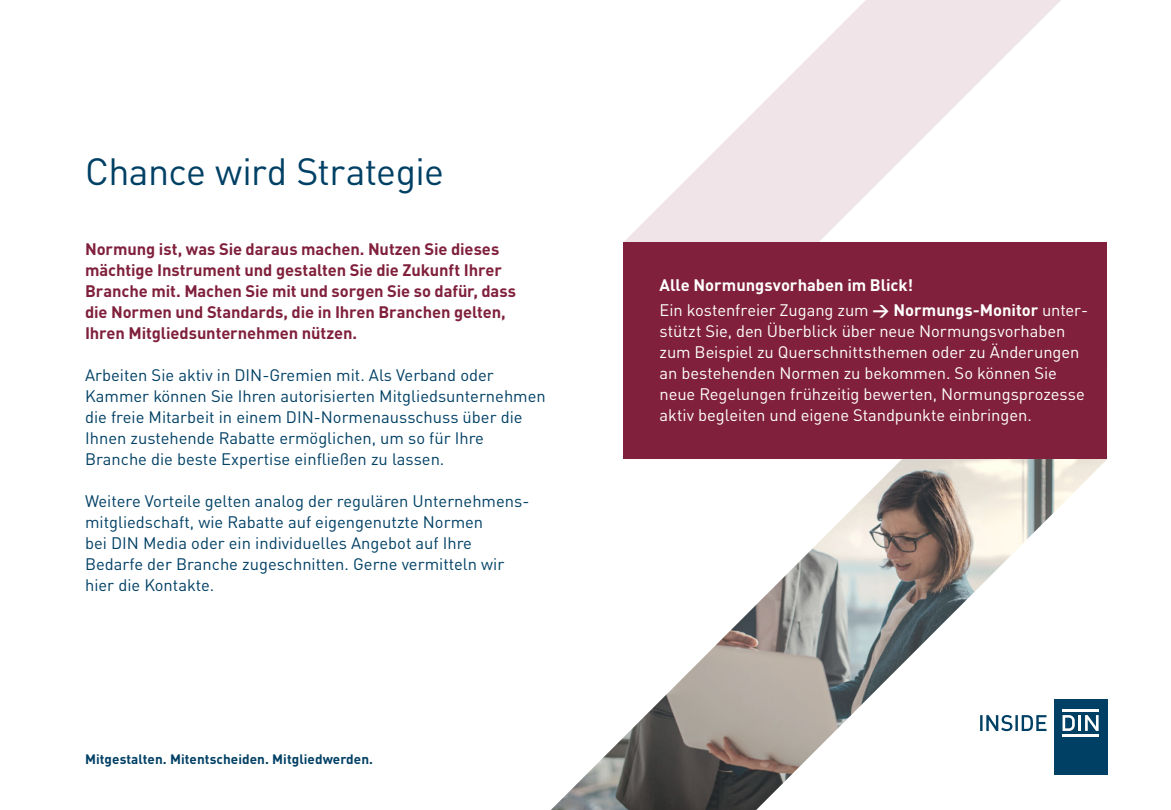
<style>
.page{position:relative;width:1171px;height:810px;background:#fff}
.page>*{position:absolute;margin:0;border:0;box-sizing:border-box;transform-origin:0 0}
.t1{font:37.5px "DINOT";letter-spacing:-.015em;color:#004065}
.t2{font:16.5px/21px "DINOT";color:#004065}
.t3{font:16.5px/21px "DINOT";letter-spacing:-.005em;color:#fff}
.t4{font:700 16.5px/21px "DINOT";letter-spacing:-.005em;color:#80203c}
.t5{font:700 16.5px/25.2px "DINOT";color:#fff}
.t6{font:700 13.5px "DINOT";letter-spacing:.005em;color:#004065}
.s1{font-weight:400}
</style>
<div class="page">
<svg style="left:624px;top:0;width:437px;height:242px"></svg>
<div style="left:623px;top:242px;width:483px;height:217px;background:#80203c"></div>
<svg style="left:551px;top:462px;width:557px;height:348px"></svg>
<div style="left:1053px;top:699px;width:53px;height:76px;background:#004065"></div>
<hr style="left:1062px;top:709px;width:36px;height:2px;background:#fff">
<svg style="left:1062px;top:715px;width:36px;height:16px"></svg>
<hr style="left:1062px;top:735px;width:36px;height:2px;background:#fff">
<svg style="left:979px;top:715px;width:67px;height:16px"></svg>
<h1 class="t1" style="left:85px;top:143px;width:360px">Chance wird Strategie</h1>
<p class="t4" style="left:85px;top:237px;width:432px">Normung ist, was Sie daraus machen. Nutzen Sie dieses mächtige Instrument und gestalten Sie die Zukunft Ihrer Branche mit. Machen Sie mit und sorgen Sie so dafür, dass die Normen und Standards, die in Ihren Branchen gelten, Ihren Mitgliedsunternehmen nützen.</p>
<p class="t2" style="left:85px;top:363px;width:462px">Arbeiten Sie aktiv in DIN-Gremien mit. Als Verband oder Kammer können Sie Ihren autorisierten Mitgliedsunternehmen die freie Mitarbeit in einem DIN-Normenausschuss über die Ihnen zustehende Rabatte ermöglichen, um so für Ihre Branche die beste Expertise einfließen zu lassen.</p>
<p class="t2" style="left:85px;top:489px;width:443px">Weitere Vorteile gelten analog der regulären Unternehmens&shy;mitgliedschaft, wie Rabatte auf eigengenutzte Normen<br>bei DIN Media oder ein individuelles Angebot auf Ihre Bedarfe der Branche zugeschnitten. Gerne vermitteln wir hier die Kontakte.</p>
<p class="t6" style="left:85px;top:748px;width:289px">Mitgestalten. Mitentscheiden. Mitgliedwerden.</p>
<p class="t5" style="left:659px;top:271px;width:430px">Alle Normungsvorhaben im Blick!<br><span class="s1">Ein kostenfreier Zugang zum</span> → Normungs-Monitor <span class="s1">unter-</span></p>
<p class="t3" style="left:659px;top:319px;width:427px">stützt Sie, den Überblick über neue Normungsvorhaben zum Beispiel zu Querschnittsthemen oder zu Änderungen an bestehenden Normen zu bekommen. So können Sie neue Regelungen frühzeitig bewerten, Normungsprozesse aktiv begleiten und eigene Standpunkte einbringen.</p>
</div>
